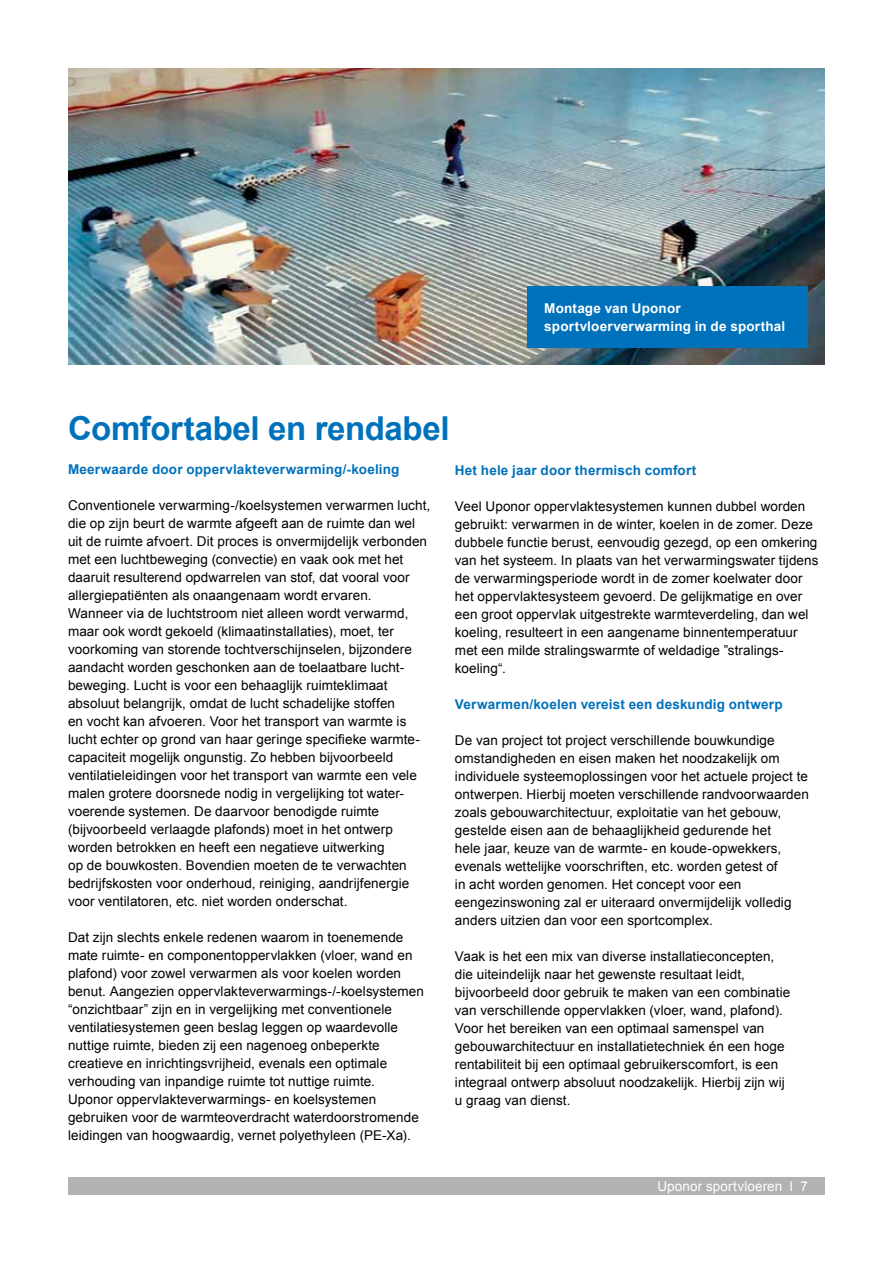
<style>
.page{position:relative;width:893px;height:1263px;background:#fff}
.page>*{position:absolute;margin:0;border:0;box-sizing:border-box;transform-origin:0 0}
.t1{font:700 33px "Arial";letter-spacing:-.01em;color:#0071bb}
.t2{font:13.5px/18px "Arial";letter-spacing:.005em;color:#000}
.t3{font:700 13.5px "Arial";letter-spacing:.015em;color:#0071bb}
.t4{font:700 13.5px/18px "Arial";letter-spacing:.015em;color:#fff}
.t5{font:13.5px "Arial";letter-spacing:.01em;color:#fff}
</style>
<div class="page">
<div style="left:68px;top:1178px;width:757px;height:17px;background:#b1b2b3"></div>
<img style="left:68px;top:68px;width:757px;height:297px">
<div style="left:527px;top:286px;width:281px;height:62px;background:#0071bb"></div>
<h1 class="t1" style="left:68px;top:406px;width:383px">Comfortabel en rendabel</h1>
<p class="t4" style="left:544px;top:299px;width:243px">Montage van Uponor sportvloerverwarming in de sporthal</p>
<p class="t3" style="left:68px;top:461px;width:333px">Meerwaarde door oppervlakteverwarming/-koeling</p>
<p class="t2" style="left:68px;top:497px;width:364px">Conventionele verwarming-/koelsystemen verwarmen lucht, die op zijn beurt de warmte afgeeft aan de ruimte dan wel uit de ruimte afvoert. Dit proces is onvermijdelijk verbonden met een luchtbeweging (convectie) en vaak ook met het daaruit resulterend opdwarrelen van stof, dat vooral voor allergiepatiënten als onaangenaam wordt ervaren.<br>Wanneer via de luchtstroom niet alleen wordt verwarmd, maar ook wordt gekoeld (klimaatinstallaties), moet, ter voorkoming van storende tochtverschijnselen, bijzondere aandacht worden geschonken aan de toelaatbare lucht&shy;beweging. Lucht is voor een behaaglijk ruimteklimaat absoluut belangrijk, omdat de lucht schadelijke stoffen<br>en vocht kan afvoeren. Voor het transport van warmte is lucht echter op grond van haar geringe specifieke warmte&shy;capaciteit mogelijk ongunstig. Zo hebben bijvoorbeeld ventilatieleidingen voor het transport van warmte een vele malen grotere doorsnede nodig in vergelijking tot water&shy;voerende systemen. De daarvoor benodigde ruimte (bijvoorbeeld verlaagde plafonds) moet in het ontwerp worden betrokken en heeft een negatieve uitwerking<br>op de bouwkosten. Bovendien moeten de te verwachten bedrijfskosten voor onderhoud, reiniging, aandrijfenergie voor ventilatoren, etc. niet worden onderschat.</p>
<p class="t2" style="left:68px;top:929px;width:357px">Dat zijn slechts enkele redenen waarom in toenemende mate ruimte- en componentoppervlakken (vloer, wand en plafond) voor zowel verwarmen als voor koelen worden benut. Aangezien oppervlakteverwarmings-/-koelsystemen “onzichtbaar” zijn en in vergelijking met conventionele ventilatiesystemen geen beslag leggen op waardevolle nuttige ruimte, bieden zij een nagenoeg onbeperkte creatieve en inrichtingsvrijheid, evenals een optimale verhouding van inpandige ruimte tot nuttige ruimte.<br>Uponor oppervlakteverwarmings- en koelsystemen gebruiken voor de warmteoverdracht waterdoorstromende leidingen van hoogwaardig, vernet polyethyleen (PE-Xa).</p>
<p class="t3" style="left:455px;top:461px;width:243px">Het hele jaar door thermisch comfort</p>
<p class="t2" style="left:455px;top:497px;width:365px">Veel Uponor oppervlaktesystemen kunnen dubbel worden gebruikt: verwarmen in de winter, koelen in de zomer. Deze dubbele functie berust, eenvoudig gezegd, op een omkering van het systeem. In plaats van het verwarmingswater tijdens de verwarmingsperiode wordt in de zomer koelwater door het oppervlaktesysteem gevoerd. De gelijkmatige en over een groot oppervlak uitgestrekte warmteverdeling, dan wel koeling, resulteert in een aangename binnentemperatuur met een milde stralingswarmte of weldadige ”stralings&shy;koeling“.</p>
<p class="t3" style="left:455px;top:695px;width:329px">Verwarmen/koelen vereist een deskundig ontwerp</p>
<p class="t2" style="left:455px;top:731px;width:355px">De van project tot project verschillende bouwkundige omstandigheden en eisen maken het noodzakelijk om individuele systeemoplossingen voor het actuele project te ontwerpen. Hierbij moeten verschillende randvoorwaarden zoals gebouwarchitectuur, exploitatie van het gebouw, gestelde eisen aan de behaaglijkheid gedurende het<br>hele jaar, keuze van de warmte- en koude-opwekkers, evenals wettelijke voorschriften, etc. worden getest of<br>in acht worden genomen. Het concept voor een eengezinswoning zal er uiteraard onvermijdelijk volledig anders uitzien dan voor een sportcomplex.</p>
<p class="t2" style="left:455px;top:947px;width:337px">Vaak is het een mix van diverse installatieconcepten, die uiteindelijk naar het gewenste resultaat leidt, bijvoorbeeld door gebruik te maken van een combinatie van verschillende oppervlakken (vloer, wand, plafond).<br>Voor het bereiken van een optimaal samenspel van gebouwarchitectuur en installatietechniek én een hoge rentabiliteit bij een optimaal gebruikerscomfort, is een integraal ontwerp absoluut noodzakelijk. Hierbij zijn wij u graag van dienst.</p>
<p class="t5" style="left:657px;top:1178px;width:152px">Uponor sportvloeren l 7</p>
</div>
